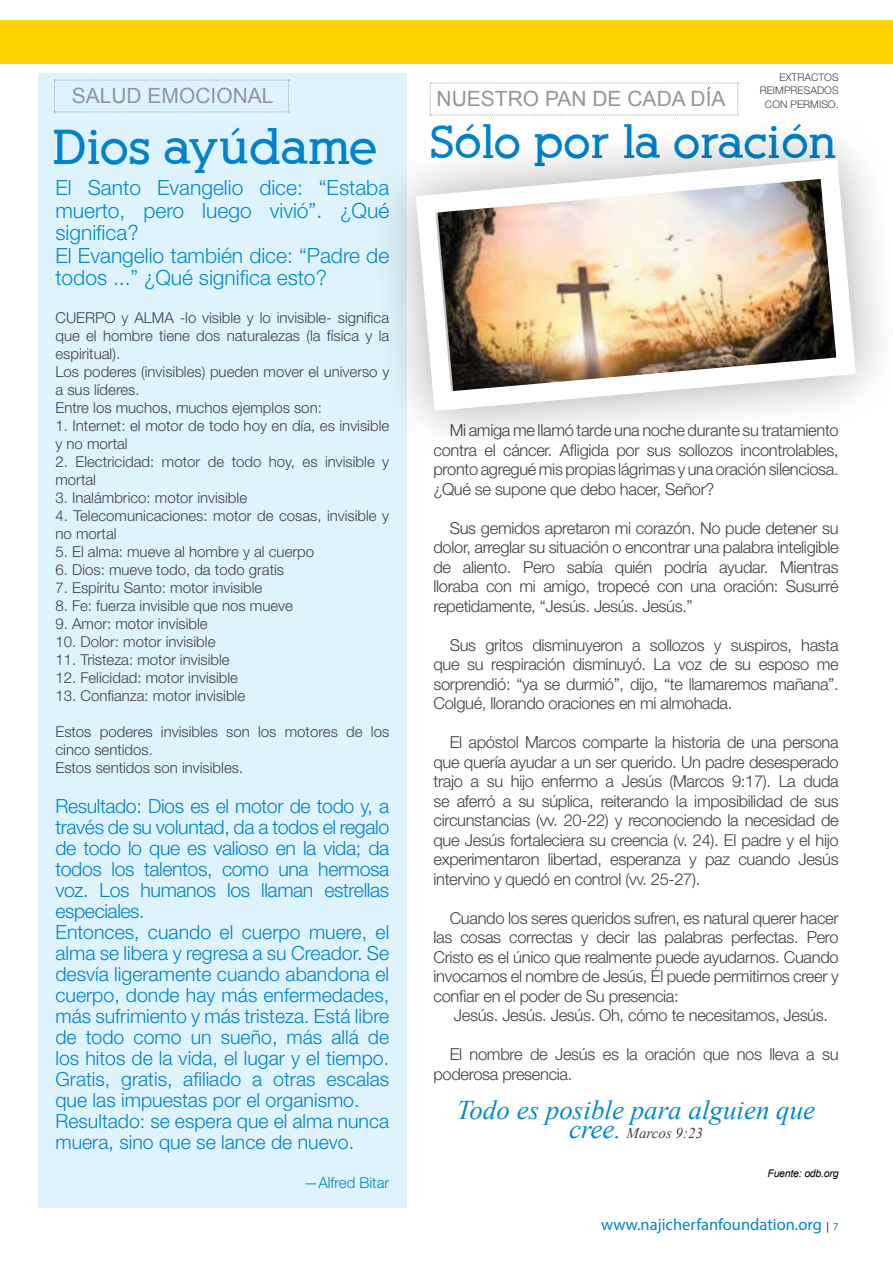
<style>
.page{position:relative;width:893px;height:1263px;background:#fff}
.page>*{position:absolute;margin:0;border:0;box-sizing:border-box;transform-origin:0 0}
.t1{font:700 48px "Alexandria FLF";color:#0083ca}
.t2{font:700 45px "Alexandria FLF";color:#0083ca}
.t3{font:italic 27px "Times New Roman";color:#008bce}
.t4{font:300 21px/22.5px "Helvetica Neue LT Std";color:#008bce}
.t5{font:21px "Arial";color:#939598}
.t6{font:300 19.5px/21px "Helvetica Neue LT Std";color:#0083ca}
.t7{font:300 16.5px/19.5px "Helvetica Neue LT Std";letter-spacing:-.02em;color:#414042;text-align:justify}
.t8{font:16.5px "Myriad Pro";color:#0083ca}
.t9{font:300 15px/18px "Helvetica Neue LT Std";color:#414042}
.t10{font:italic 15px "Times New Roman";color:#414042}
.t11{font:300 15px "Helvetica Neue LT Std";color:#0083ca}
.t12{font:300 10.5px/13.5px "Helvetica Neue LT Std";color:#414042;text-align:right}
.t13{font:italic 10.5px "Arial";letter-spacing:-.02em;color:#000}
.s1{font-size:27px;color:#008bce}
.s2{font-size:10.5px;color:#000}
.s3{font-size:10.5px}
</style>
<div class="page">
<div style="left:0;top:21px;width:893px;height:43px;background:#ffd200"></div>
<div style="left:38px;top:73px;width:369px;height:1135px;background:#dff3fd"></div>
<svg style="left:54px;top:80px;width:235px;height:33px"></svg>
<svg style="left:430px;top:83px;width:309px;height:18px"></svg>
<svg style="left:392px;top:101px;width:488px;height:335px"></svg>
<img style="left:406px;top:149px;width:460px;height:272px">
<p class="t5" style="left:72px;top:82px;width:203px">SALUD EMOCIONAL</p>
<h1 class="t1" style="left:52px;top:121px;width:326px">Dios ayúdame</h1>
<p class="t4" style="left:55px;top:176px;width:335px">El Santo Evangelio dice: “Estaba muerto, pero luego vivió”. ¿Qué significa?<br>El Evangelio también dice: “Padre de todos ...” ¿Qué significa esto?</p>
<p class="t9" style="left:55px;top:308px;width:335px">CUERPO y ALMA -lo visible y lo invisible- significa que el hombre tiene dos naturalezas (la física y la espiritual).<br>Los poderes (invisibles) pueden mover el universo y a sus líderes.<br>Entre los muchos, muchos ejemplos son:</p>
<p class="t9" style="left:55px;top:416px;width:335px">1. Internet: el motor de todo hoy en día, es invisible y no mortal</p>
<p class="t9" style="left:55px;top:452px;width:335px">2. Electricidad: motor de todo hoy, es invisible y mortal</p>
<p class="t9" style="left:55px;top:488px;width:193px">3. Inalámbrico: motor invisible</p>
<p class="t9" style="left:55px;top:506px;width:335px">4. Telecomunicaciones: motor de cosas, invisible y no mortal</p>
<p class="t9" style="left:55px;top:542px;width:260px">5. El alma: mueve al hombre y al cuerpo</p>
<p class="t9" style="left:55px;top:560px;width:230px">6. Dios: mueve todo, da todo gratis</p>
<p class="t9" style="left:55px;top:578px;width:208px">7. Espíritu Santo: motor invisible</p>
<p class="t9" style="left:55px;top:596px;width:239px">8. Fe: fuerza invisible que nos mueve</p>
<p class="t9" style="left:55px;top:614px;width:154px">9. Amor: motor invisible</p>
<p class="t9" style="left:55px;top:632px;width:162px">10. Dolor: motor invisible</p>
<p class="t9" style="left:55px;top:650px;width:176px">11. Tristeza: motor invisible</p>
<p class="t9" style="left:55px;top:668px;width:184px">12. Felicidad: motor invisible</p>
<p class="t9" style="left:55px;top:686px;width:191px">13. Confianza: motor invisible</p>
<p class="t9" style="left:55px;top:722px;width:335px">Estos poderes invisibles son los motores de los cinco sentidos.<br>Estos sentidos son invisibles.</p>
<p class="t6" style="left:55px;top:795px;width:335px">Resultado: Dios es el motor de todo y, a través de su voluntad, da a todos el regalo de todo lo que es valioso en la vida; da todos los talentos, como una hermosa voz. Los humanos los llaman estrellas especiales.<br>Entonces, cuando el cuerpo muere, el alma se libera y regresa a su Creador. Se desvía ligeramente cuando abandona el cuerpo, donde hay más enfermedades, más sufrimiento y más tristeza. Está libre de todo como un sueño, más allá de los hitos de la vida, el lugar y el tiempo.<br>Gratis, gratis, afiliado a otras escalas que las impuestas por el organismo.<br>Resultado: se espera que el alma nunca muera, sino que se lance de nuevo.</p>
<p class="t11" style="left:303px;top:1174px;width:87px">—Alfred Bitar</p>
<p class="t12" style="left:760px;top:70px;width:80px">EXTRACTOS<br>REIMPRESADOS<br>CON PERMISO.</p>
<p class="t5" style="left:436px;top:85px;width:290px">NUESTRO PAN DE CADA DÍA</p>
<h2 class="t2" style="left:430px;top:118px;width:408px">Sólo por la oración</h2>
<p class="t7" style="left:433px;top:420px;width:407px;text-indent:16px">Mi amiga me llamó tarde una noche durante su tratamiento contra el cáncer. Afligida por sus sollozos incontrolables, pronto agregué mis propias lágrimas y una oración silenciosa. ¿Qué se supone que debo hacer, Señor?</p>
<p class="t7" style="left:433px;top:518px;width:407px;text-indent:16px">Sus gemidos apretaron mi corazón. No pude detener su dolor, arreglar su situación o encontrar una palabra inteligible de aliento. Pero sabía quién podría ayudar. Mientras lloraba con mi amigo, tropecé con una oración: Susurré repetidamente, “Jesús. Jesús. Jesús.”</p>
<p class="t7" style="left:433px;top:635px;width:407px;text-indent:16px">Sus gritos disminuyeron a sollozos y suspiros, hasta que su respiración disminuyó. La voz de su esposo me sorprendió: “ya se durmió”, dijo, “te llamaremos mañana”.<br>Colgué, llorando oraciones en mi almohada.</p>
<p class="t7" style="left:433px;top:732px;width:407px;text-indent:16px">El apóstol Marcos comparte la historia de una persona que quería ayudar a un ser querido. Un padre desesperado trajo a su hijo enfermo a Jesús (Marcos 9:17). La duda se aferró a su súplica, reiterando la imposibilidad de sus circunstancias (vv. 20-22) y reconociendo la necesidad de que Jesús fortaleciera su creencia (v. 24). El padre y el hijo experimentaron libertad, esperanza y paz cuando Jesús intervino y quedó en control (vv. 25-27).</p>
<p class="t7" style="left:433px;top:908px;width:407px;text-indent:16px">Cuando los seres queridos sufren, es natural querer hacer las cosas correctas y decir las palabras perfectas. Pero Cristo es el único que realmente puede ayudarnos. Cuando invocamos el nombre de Jesús, Él puede permitirnos creer y confiar en el poder de Su presencia:</p>
<p class="t7" style="left:454px;top:1005px;width:376px">Jesús. Jesús. Jesús. Oh, cómo te necesitamos, Jesús.</p>
<p class="t7" style="left:433px;top:1044px;width:407px;text-indent:16px">El nombre de Jesús es la oración que nos lleva a su poderosa presencia.</p>
<h3 class="t3" style="left:457px;top:1091px;width:360px">Todo es posible para alguien que</h3>
<p class="t10" style="left:569px;top:1123px;width:135px"><span class="s1">cree.</span> Marcos 9:23</p>
<p class="t13" style="left:767px;top:1167px;width:73px">Fuente: odb.org</p>
<p class="t8" style="left:601px;top:1214px;width:239px">www.najicherfanfoundation.org <span class="s2">|</span> <span class="s3">7</span></p>
</div>
